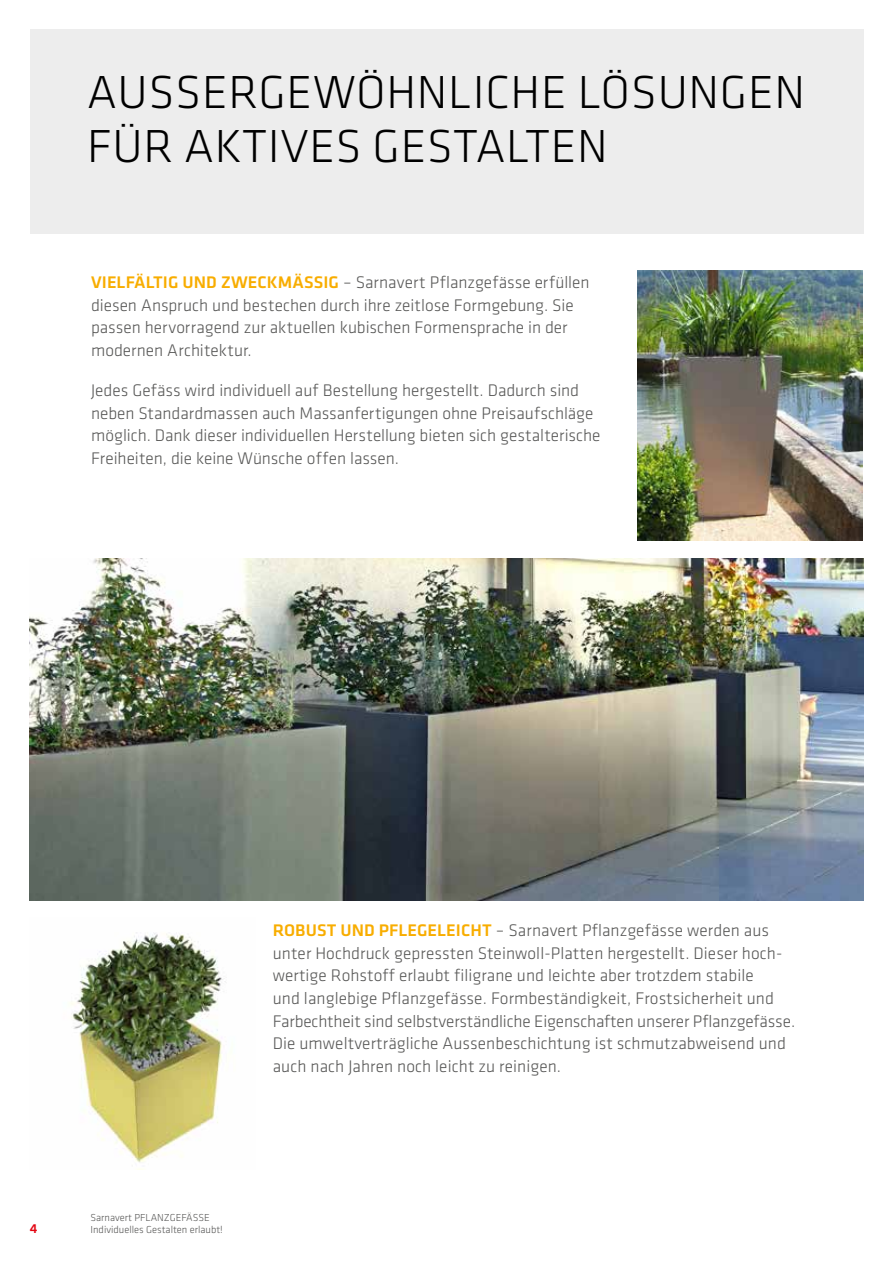
<style>
.page{position:relative;width:893px;height:1263px;background:#fff}
.page>*{position:absolute;margin:0;border:0;box-sizing:border-box;transform-origin:0 0}
.t1{font:300 48px/54px "Klavika";letter-spacing:.015em;color:#000}
.t2{font:300 17.4px/22.6px "Klavika";letter-spacing:.005em;color:#575756}
.t3{font:500 13.5px "Klavika";color:#e30613}
.t4{font:300 10.5px/12.6px "Klavika";color:#575756}
.s1{font-weight:500;color:#f8ad00}
</style>
<div class="page">
<div style="left:30px;top:30px;width:833px;height:204px;background:#ededed"></div>
<img style="left:637px;top:270px;width:226px;height:270px">
<img style="left:70px;top:932px;width:156px;height:231px">
<img style="left:30px;top:558px;width:833px;height:342px">
<h1 class="t1" style="left:87px;top:65px;width:719px">AUSSERGEWÖHNLICHE LÖSUNGEN<br>FÜR AKTIVES GESTALTEN</h1>
<p class="t2" style="left:91px;top:271px;width:500px"><span class="s1">VIELFÄLTIG UND ZWECKMÄSSIG</span> – Sarnavert Pflanzgefässe erfüllen diesen Anspruch und bestechen durch ihre zeitlose Formgebung. Sie passen hervorragend zur aktuellen kubischen Formensprache in der modernen Architektur.</p>
<p class="t2" style="left:91px;top:379px;width:511px">Jedes Gefäss wird individuell auf Bestellung hergestellt. Dadurch sind neben Standardmassen auch Massanfertigungen ohne Preisaufschläge möglich. Dank dieser individuellen Herstellung bieten sich gestalterische Freiheiten, die keine Wünsche offen lassen.</p>
<p class="t2" style="left:273px;top:919px;width:524px"><span class="s1">ROBUST UND PFLEGELEICHT</span> – Sarnavert Pflanzgefässe werden aus unter Hochdruck gepressten Steinwoll-Platten hergestellt. Dieser hoch&shy;wertige Rohstoff erlaubt filigrane und leichte aber trotzdem stabile<br>und langlebige Pflanzgefässe. Formbeständigkeit, Frostsicherheit und Farbechtheit sind selbstverständliche Eigenschaften unserer Pflanzgefässe.<br>Die umweltverträgliche Aussenbeschichtung ist schmutzabweisend und auch nach Jahren noch leicht zu reinigen.</p>
<p class="t3" style="left:30px;top:1219px;width:9px">4</p>
<p class="t4" style="left:91px;top:1211px;width:134px">Sarnavert PFLANZGEFÄSSE<br>Individuelles Gestalten erlaubt!</p>
</div>
